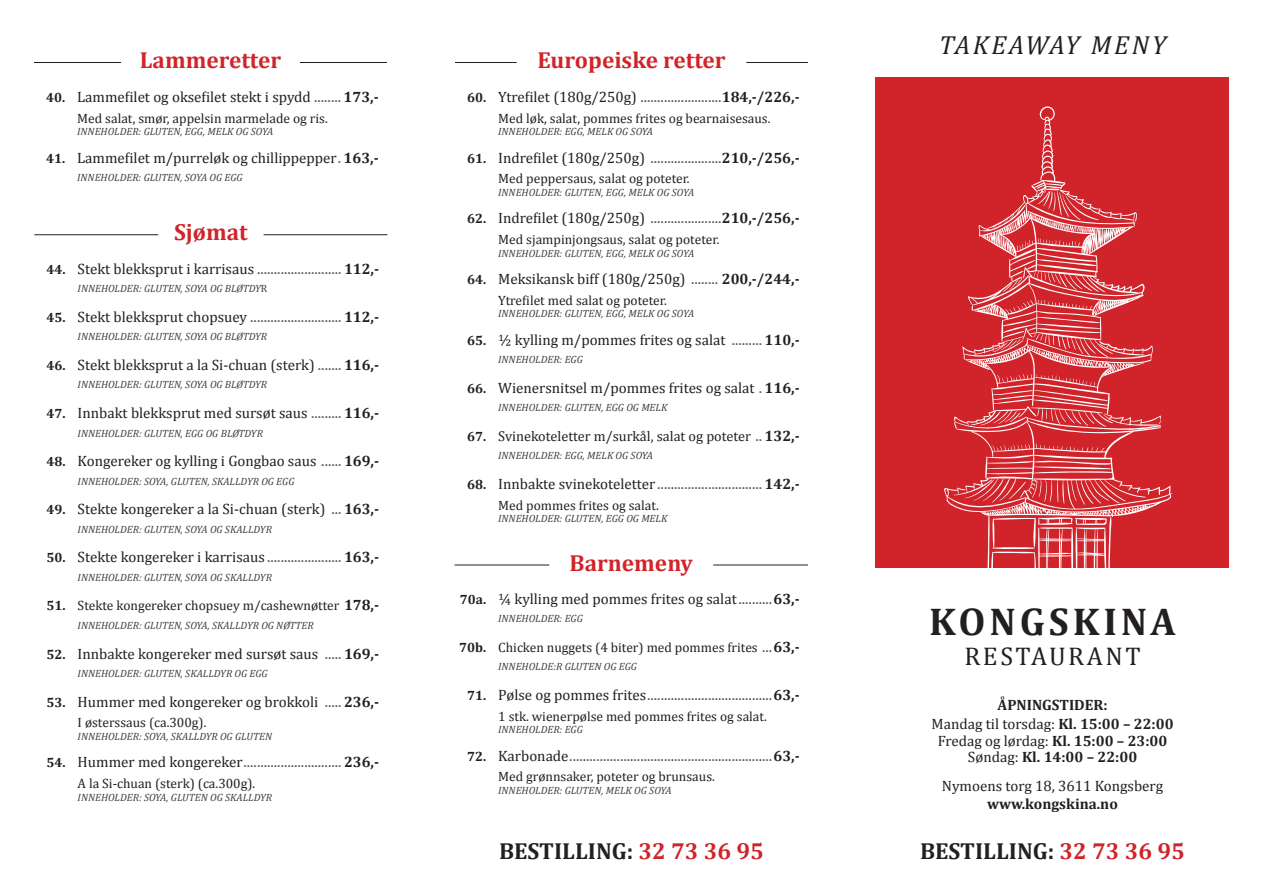
<style>
.page{position:relative;width:1263px;height:893px;background:#fff}
.page>*{position:absolute;margin:0;border:0;box-sizing:border-box;transform-origin:0 0}
.t1{font:700 39px "Cambria";letter-spacing:.1em;color:#231f20}
.t2{font:italic 26.25px "Cambria";letter-spacing:.095em;color:#231f20}
.t3{font:25.65px "Cambria";letter-spacing:.1em;color:#231f20}
.t4{font:700 23.25px "Cambria";color:#d1232a}
.t5{font:700 23.25px "Cambria";color:#231f20}
.t6{font:16.5px "Cambria";color:#57585a}
.t7{font:15px "Cambria";color:#231f20}
.t8{font:700 15px/19.5px "Cambria";color:#231f20;text-align:center}
.t9{font:14.25px "Cambria";color:#231f20}
.t10{font:13.5px "Cambria";color:#231f20}
.t11{font:700 13.5px "Cambria";color:#231f20}
.t12{font:italic 10.5px "Cambria";color:#3e3e3f}
.s1{font-size:16.5px;color:#57585a}
.s2{font-weight:700}
.s3{font-size:15px;color:#231f20}
.s4{font-weight:700;font-size:15px;color:#231f20}
.s5{font-style:normal}
.s6{font-weight:700;font-size:15px}
.s7{font-weight:400;font-size:16.5px;color:#57585a}
.s8{font-weight:400}
.s9{color:#d1232a}
</style>
<div class="page">
<div style="left:875px;top:77px;width:354px;height:491px;background:#d1232a"></div>
<hr style="left:34px;top:234px;width:124px;height:1px;background:#231f20">
<hr style="left:264px;top:234px;width:123px;height:1px;background:#231f20">
<hr style="left:455px;top:62px;width:62px;height:1px;background:#231f20">
<hr style="left:746px;top:62px;width:62px;height:1px;background:#231f20">
<hr style="left:455px;top:565px;width:94px;height:1px;background:#231f20">
<hr style="left:713px;top:565px;width:95px;height:1px;background:#231f20">
<svg style="left:944px;top:106px;width:228px;height:462px"></svg>
<hr style="left:34px;top:62px;width:87px;height:1px;background:#231f20">
<hr style="left:300px;top:62px;width:87px;height:1px;background:#231f20">
<h3 class="t4" style="left:140px;top:44px;width:143px">Lammeretter</h3>
<h3 class="t4" style="left:537px;top:44px;width:190px">Europeiske retter</h3>
<h2 class="t2" style="left:939px;top:27px;width:229px">TAKEAWAY MENY</h2>
<p class="t11" style="left:46px;top:88px;width:21px">40.</p>
<p class="t7" style="left:77px;top:88px;width:303px">Lammefilet og oksefilet stekt i spydd <span class="s1">........</span> <span class="s2">173,-</span></p>
<p class="t11" style="left:467px;top:88px;width:21px">60.</p>
<p class="t6" style="left:498px;top:87px;width:303px"><span class="s3">Ytrefilet (180g/250 (g</span> ........................<span class="s4">184,-/226,-</span></p>
<p class="t11" style="left:46px;top:149px;width:21px">41.</p>
<p class="t10" style="left:77px;top:110px;width:252px">Med salat, smør, appelsin marmelade og ris.</p>
<p class="t12" style="left:77px;top:124px;width:197px">INNEHOLDER: GLUTEN, EGG, MELK OG SOYA</p>
<p class="t7" style="left:77px;top:149px;width:303px">Lammefilet m/purreløk og chillippepper<span class="s1">.</span> <span class="s2">163,-</span></p>
<p class="t11" style="left:467px;top:149px;width:21px">61.</p>
<p class="t10" style="left:498px;top:110px;width:274px">Med løk, salat, pommes frites og bearnaisesaus.</p>
<p class="t12" style="left:498px;top:124px;width:156px">INNEHOLDER: EGG, MELK OG SOYA</p>
<p class="t7" style="left:498px;top:149px;width:303px">Indrefilet (180g/250 (g <span class="s1">.....................</span><span class="s2">210,-/256,-</span></p>
<p class="t12" style="left:77px;top:170px;width:167px">INNEHOLDER: GLUTEN, SOYA OG EGG</p>
<p class="t11" style="left:47px;top:260px;width:21px">44.</p>
<p class="t11" style="left:47px;top:308px;width:21px">45.</p>
<p class="t11" style="left:47px;top:356px;width:21px">46.</p>
<p class="t11" style="left:47px;top:404px;width:21px">47.</p>
<p class="t11" style="left:47px;top:452px;width:21px">48.</p>
<p class="t11" style="left:47px;top:500px;width:21px">49.</p>
<p class="t11" style="left:47px;top:548px;width:21px">50.</p>
<h3 class="t4" style="left:174px;top:216px;width:75px">Sjømat</h3>
<p class="t7" style="left:78px;top:260px;width:303px">Stekt blekksprut i karrisaus <span class="s1">.........................</span> <span class="s2">112,-</span></p>
<p class="t12" style="left:78px;top:281px;width:191px">INNEHOLDER: GLUTEN, SOYA OG BLØTDY<span class="s5">R</span></p>
<p class="t6" style="left:78px;top:307px;width:303px"><span class="s3">Stekt blekksprut chopsuey</span> ........................... <span class="s4">112,-</span></p>
<p class="t12" style="left:78px;top:329px;width:191px">INNEHOLDER: GLUTEN, SOYA OG BLØTDYR</p>
<p class="t7" style="left:78px;top:356px;width:303px">Stekt blekksprut laa Si-chuan (sterk( <span class="s1">.......</span> <span class="s2">116,-</span></p>
<p class="t12" style="left:78px;top:377px;width:191px">INNEHOLDER: GLUTEN, SOYA OG BLØTDYR</p>
<p class="t7" style="left:78px;top:404px;width:303px">Innbakt blekksprut med sursøt saus <span class="s1">.........</span> <span class="s2">116,-</span></p>
<p class="t12" style="left:78px;top:425px;width:187px">INNEHOLDER: GLUTEN, EGG OG BLØTDYR</p>
<p class="t7" style="left:78px;top:452px;width:303px">Kongereker og kylling i Gongbao saus <span class="s1">......</span> <span class="s2">169,-</span></p>
<p class="t12" style="left:78px;top:474px;width:218px">INNEHOLDER: SOYA, GLUTEN, SKALLDYR OG EGG</p>
<p class="t7" style="left:78px;top:500px;width:303px">Stekte kongereker laa Si-chuan (sterk( <span class="s1">...</span> <span class="s2">163,-</span></p>
<p class="t12" style="left:78px;top:522px;width:196px">INNEHOLDER: GLUTEN, SOYA OG SKALLDYR</p>
<p class="t7" style="left:78px;top:548px;width:303px">Stekte kongereker i karrisaus<span class="s1">......................</span> <span class="s2">163,-</span></p>
<p class="t12" style="left:78px;top:570px;width:196px">INNEHOLDER: GLUTEN, SOYA OG SKALLDYR</p>
<p class="t11" style="left:467px;top:209px;width:21px">62.</p>
<p class="t11" style="left:467px;top:270px;width:21px">64.</p>
<p class="t11" style="left:467px;top:331px;width:21px">65.</p>
<p class="t11" style="left:467px;top:379px;width:21px">66.</p>
<p class="t11" style="left:467px;top:427px;width:21px">67.</p>
<p class="t11" style="left:467px;top:475px;width:21px">68.</p>
<p class="t10" style="left:498px;top:171px;width:193px">Med peppersaus, salat og poteter.</p>
<p class="t12" style="left:498px;top:185px;width:197px">INNEHOLDER: GLUTEN, EGG, MELK OG SOYA</p>
<p class="t7" style="left:498px;top:209px;width:303px">Indrefilet (180g/250 (g <span class="s1">.....................</span><span class="s2">210,-/256,-</span></p>
<p class="t10" style="left:498px;top:232px;width:223px">Med sjampinjongsaus, salat og poteter.</p>
<p class="t12" style="left:498px;top:246px;width:197px">INNEHOLDER: GLUTEN, EGG, MELK OG SOYA</p>
<p class="t7" style="left:498px;top:270px;width:303px">Meksikansk biff (180g/250 (g <span class="s1">........</span> <span class="s2">200,-/244,-</span></p>
<p class="t10" style="left:498px;top:292px;width:170px">Ytrefilet med salat og poteter.</p>
<p class="t12" style="left:498px;top:306px;width:197px">INNEHOLDER: GLUTEN, EGG, MELK OG SOYA</p>
<p class="t7" style="left:498px;top:331px;width:303px">½ kylling m/pommes frites og salat <span class="s1">.........</span> <span class="s2">110,-</span></p>
<p class="t12" style="left:498px;top:352px;width:86px">INNEHOLDER: EGG</p>
<p class="t7" style="left:498px;top:379px;width:303px">Wienersnitsel m/pommes frites og salat <span class="s1">.</span> <span class="s2">116,-</span></p>
<p class="t12" style="left:498px;top:400px;width:171px">INNEHOLDER: GLUTEN, EGG OG MELK</p>
<p class="t9" style="left:498px;top:428px;width:303px">Svinekoteletter m/surkål, salat og poteter <span class="s1">..</span> <span class="s6">132,-</span></p>
<p class="t12" style="left:498px;top:448px;width:156px">INNEHOLDER: EGG, MELK OG SOYA</p>
<p class="t6" style="left:498px;top:474px;width:303px"><span class="s3">Innbakte svinekoteletter</span>............................... <span class="s4">142,-</span></p>
<p class="t10" style="left:498px;top:497px;width:162px">Med pommes frites og salat.</p>
<p class="t12" style="left:498px;top:511px;width:171px">INNEHOLDER: GLUTEN, EGG OG MELK</p>
<h3 class="t4" style="left:570px;top:546px;width:125px">Barnemeny</h3>
<p class="t11" style="left:47px;top:596px;width:21px">51.</p>
<p class="t11" style="left:47px;top:644px;width:21px">52.</p>
<p class="t11" style="left:47px;top:692px;width:21px">53.</p>
<p class="t11" style="left:47px;top:753px;width:21px">54.</p>
<p class="t8" style="left:344px;top:595px;width:37px">178,-</p>
<p class="t10" style="left:78px;top:598px;width:263px">Stekte kongereker chopsuey m/cashewnøtter</p>
<p class="t12" style="left:78px;top:618px;width:238px">INNEHOLDER: GLUTEN, SOYA, SKALLDYR OG NØTTER</p>
<p class="t7" style="left:78px;top:645px;width:303px">Innbakte kongereker med sursøt saus <span class="s1">.....</span> <span class="s2">169,-</span></p>
<p class="t12" style="left:78px;top:666px;width:192px">INNEHOLDER: GLUTEN, SKALLDYR OG EGG</p>
<p class="t7" style="left:78px;top:693px;width:303px">Hummer med kongereker og brokkoli <span class="s1">.....</span> <span class="s2">236,-</span></p>
<p class="t10" style="left:78px;top:715px;width:130px">I østerssaus (ca.300 .(g</p>
<p class="t12" style="left:78px;top:729px;width:196px">INNEHOLDER: SOYA, SKALLDYR OG GLUTEN</p>
<p class="t6" style="left:78px;top:752px;width:303px"><span class="s3">Hummer med kongereker</span>............................. <span class="s4">236,-</span></p>
<p class="t10" style="left:78px;top:775px;width:179px">A la Si-chuan (sterk) (ca.300 .(g</p>
<p class="t12" style="left:78px;top:790px;width:196px">INNEHOLDER: SOYA, GLUTEN OG SKALLDYR</p>
<p class="t11" style="left:460px;top:589px;width:28px">70 .a</p>
<p class="t11" style="left:459px;top:638px;width:28px">70 .b</p>
<p class="t11" style="left:467px;top:686px;width:21px">71.</p>
<p class="t11" style="left:467px;top:746px;width:21px">72.</p>
<p class="t7" style="left:498px;top:590px;width:303px">¼ kylling med pommes frites og salat<span class="s1">..........</span><span class="s2">63,-</span></p>
<p class="t12" style="left:498px;top:611px;width:86px">INNEHOLDER: EGG</p>
<p class="t8" style="left:762px;top:636px;width:39px"><span class="s7">...</span>63,-</p>
<p class="t10" style="left:498px;top:639px;width:261px">Chicken nuggets (4 biter) med pommes frites</p>
<p class="t12" style="left:498px;top:659px;width:140px">INNEHOLDE R: GLUTEN OG EGG</p>
<p class="t6" style="left:498px;top:684px;width:303px"><span class="s3">Pølse og pommes frites</span>.....................................<span class="s4">63,-</span></p>
<p class="t10" style="left:498px;top:708px;width:270px">1 stk. wienerpølse med pommes frites og salat.</p>
<p class="t12" style="left:498px;top:722px;width:86px">INNEHOLDER: EGG</p>
<p class="t6" style="left:498px;top:745px;width:303px"><span class="s3">Karbonade</span>............................................................<span class="s4">63,-</span></p>
<p class="t10" style="left:498px;top:769px;width:218px">Med grønnsaker, poteter og brunsaus.</p>
<p class="t12" style="left:498px;top:783px;width:175px">INNEHOLDER: GLUTEN, MELK OG SOYA</p>
<h1 class="t1" style="left:929px;top:594px;width:248px">KONGSKINA</h1>
<h3 class="t3" style="left:964px;top:642px;width:178px">RESTAURANT</h3>
<p class="t8" style="left:931px;top:694px;width:243px">ÅPNINGSTIDER:<br><span class="s8">Mandag til torsdag:</span> Kl. 15:00 – 22:00</p>
<p class="t8" style="left:938px;top:732px;width:231px;line-height:16.5px"><span class="s8">Fredag og lørdag:</span> Kl. 15:00 – 23:00<br><span class="s8">Søndag:</span> Kl. 14:00 – 22:00</p>
<p class="t7" style="left:942px;top:777px;width:223px">Nymoens torg 18, 3611 Kongsberg</p>
<p class="t8" style="left:987px;top:794px;width:132px">www.kongskina.no</p>
<h3 class="t5" style="left:499px;top:835px;width:266px">BESTILLING: <span class="s9">32 73 36 95</span></h3>
<h3 class="t5" style="left:920px;top:835px;width:266px">BESTILLING: <span class="s9">32 73 36 95</span></h3>
</div>
